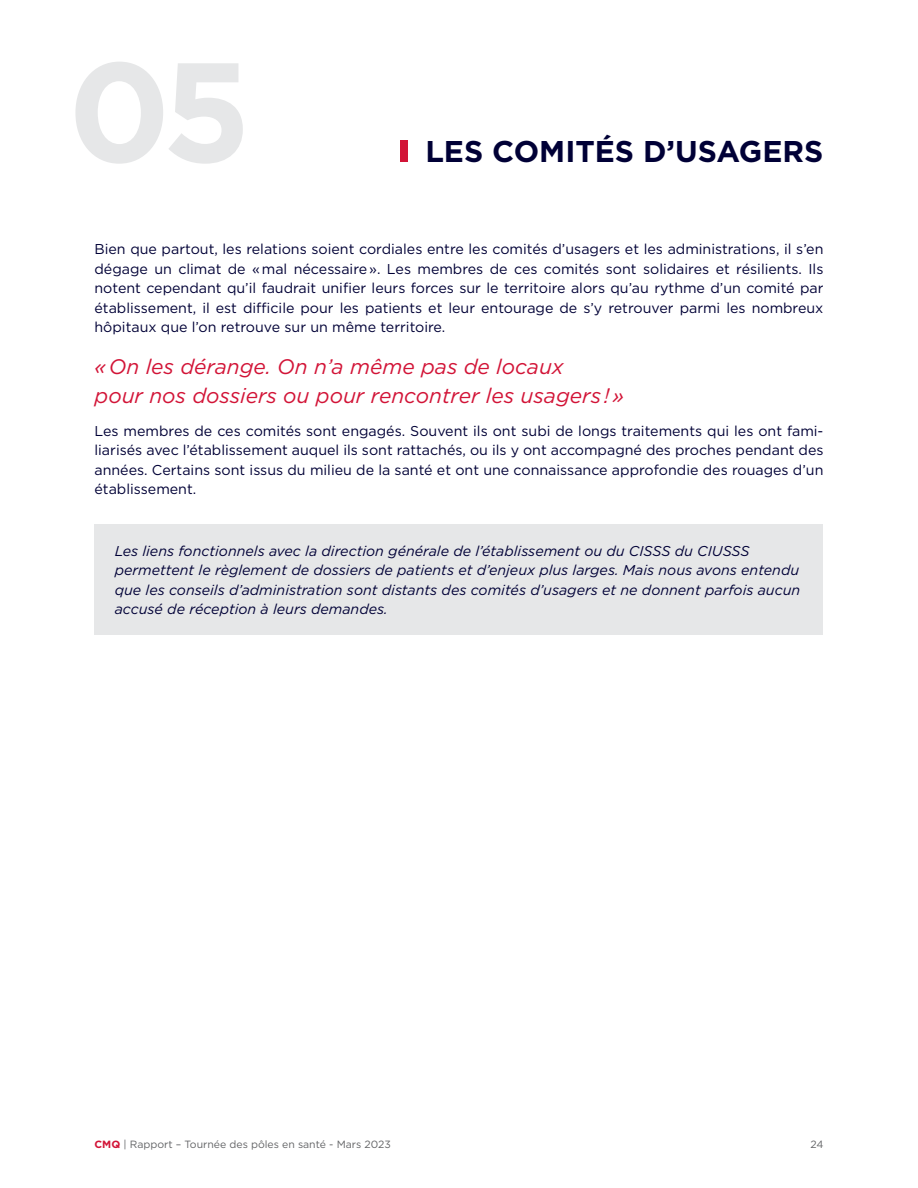
<style>
.page{position:relative;width:918px;height:1188px;background:#fff}
.page>*{position:absolute;margin:0;border:0;box-sizing:border-box;transform-origin:0 0}
.t1{font:700 141px "Gotham";color:#e6e7e8}
.t2{font:700 30px "Gotham";color:#000036}
.t3{font:italic 21px/28.5px "Gotham";color:#d21437}
.t4{font:14.25px/19.5px "Gotham";color:#000036;text-align:justify}
.t5{font:italic 14.25px/19.5px "Gotham";color:#000036}
.t6{font:10.5px "Gotham";color:#636466}
.s1{font-weight:700;color:#d21437}
</style>
<div class="page">
<div style="left:400px;top:141px;width:7px;height:21px;background:#d21437"></div>
<div style="left:94px;top:524px;width:730px;height:110px;background:#e6e7e8"></div>
<h1 class="t1" style="left:68px;top:19px;width:185px">05</h1>
<h2 class="t2" style="left:425px;top:131px;width:400px">LES COMITÉS D’USAGERS</h2>
<p class="t4" style="left:94px;top:239px;width:731px">Bien que partout, les relations soient cordiales entre les comités d’usagers et les administrations, il s’en dégage un climat de « mal nécessaire ». Les membres de ces comités sont solidaires et résilients. Ils notent cependant qu’il faudrait unifier leurs forces sur le territoire alors qu’au rythme d’un comité par établissement, il est difficile pour les patients et leur entourage de s’y retrouver parmi les nombreux hôpitaux que l’on retrouve sur un même territoire.</p>
<h3 class="t3" style="left:94px;top:352px;width:531px">« On les dérange. On n’a même pas de locaux<br>pour nos dossiers ou pour rencontrer les usagers ! »</h3>
<p class="t4" style="left:94px;top:421px;width:731px">Les membres de ces comités sont engagés. Souvent ils ont subi de longs traitements qui les ont fami&shy;liarisés avec l’établissement auquel ils sont rattachés, ou ils y ont accompagné des proches pendant des années. Certains sont issus du milieu de la santé et ont une connaissance approfondie des rouages d’un établissement.</p>
<p class="t5" style="left:115px;top:541px;width:687px">Les liens fonctionnels avec la direction générale de l’établissement ou du CISSS du CIUSSS permettent le règlement de dossiers de patients et d’enjeux plus larges. Mais nous avons entendu que les conseils d’administration sont distants des comités d’usagers et ne donnent parfois aucun accusé de réception à leurs demandes.</p>
<p class="t6" style="left:94px;top:1137px;width:298px"><span class="s1">CMQ</span> | Rapport – Tournée des pôles en santé - Mars 2023</p>
<p class="t6" style="left:810px;top:1137px;width:15px">24</p>
</div>
